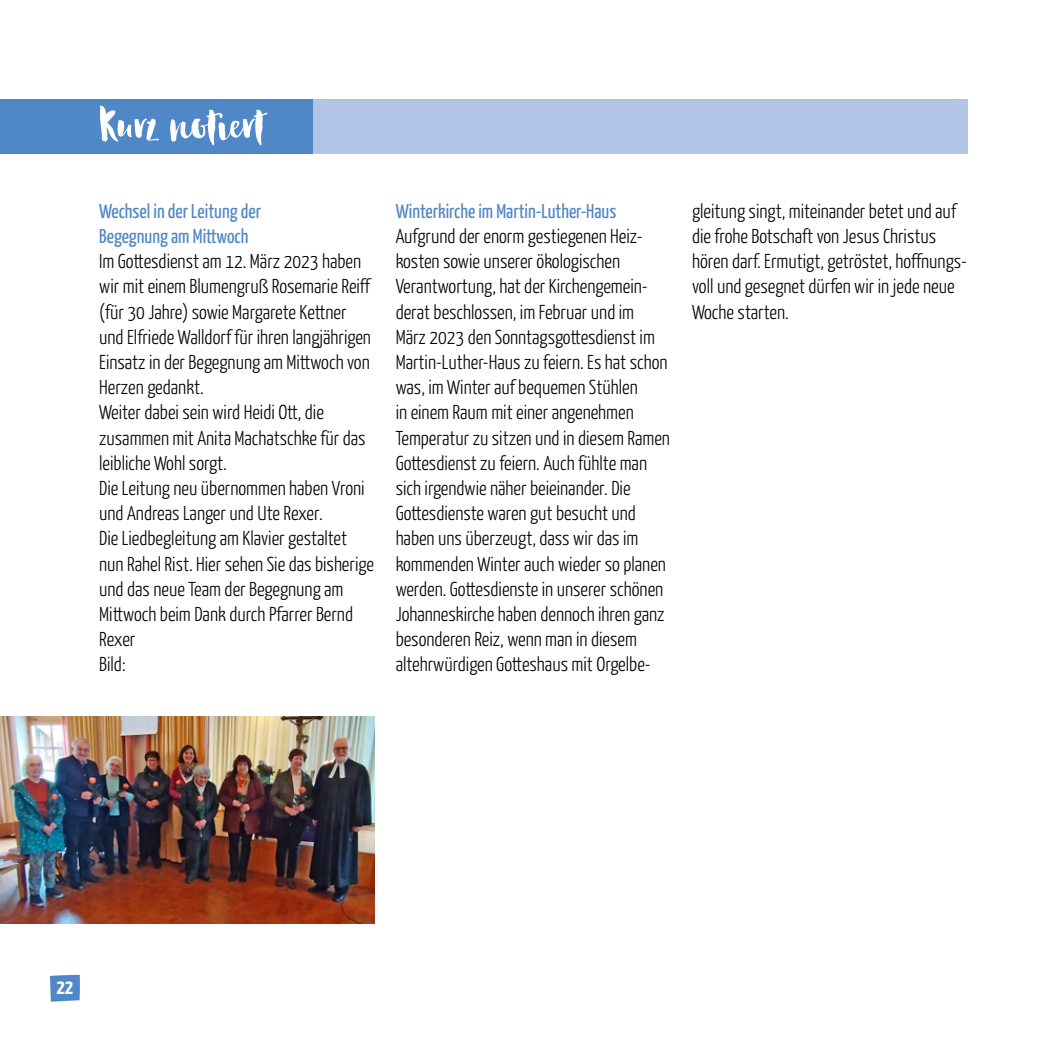
<style>
.page{position:relative;width:1042px;height:1042px;background:#fff}
.page>*{position:absolute;margin:0;border:0;box-sizing:border-box;transform-origin:0 0}
.t1{font:56px "Habanerosuli";color:#fff}
.t2{font:700 21px "Yanone Kaffeesatz";color:#fff}
.t3{font:300 20.12px/25.2px "Yanone Kaffeesatz";color:#000}
.t4{font:20.12px/25.2px "Yanone Kaffeesatz";color:#5087c7}
</style>
<div class="page">
<svg style="left:50px;top:975px;width:30px;height:26px"></svg>
<div style="left:0;top:99px;width:967px;height:55px;background:#b3c5e6"></div>
<div style="left:0;top:99px;width:313px;height:55px;background:#5087c7"></div>
<img style="left:0;top:717px;width:375px;height:206px">
<h1 class="t1" style="left:99px;top:96px;width:168px">Kurz notiert</h1>
<p class="t4" style="left:99px;top:198px;width:163px">Wechsel in der Leitung der<br>Begegnung am Mittwoch</p>
<p class="t3" style="left:99px;top:248px;width:276px">Im Gottesdienst am 12. März 2023 haben wir mit einem Blumengruß Rosemarie Reiff (für 30 Jahre) sowie Margarete Kettner und Elfriede Walldorf für ihren langjährigen<br>Einsatz in der Begegnung am Mittwoch von<br>Herzen gedankt.<br>Weiter dabei sein wird Heidi Ott, die zusammen mit Anita Machatschke für das leibliche Wohl sorgt.<br>Die Leitung neu übernommen haben Vroni und Andreas Langer und Ute Rexer.<br>Die Liedbegleitung am Klavier gestaltet nun Rahel Rist. Hier sehen Sie das bisherige und das neue Team der Begegnung am<br>Mittwoch beim Dank durch Pfarrer Bernd<br>Rexer<br>Bild:</p>
<p class="t4" style="left:396px;top:198px;width:222px">Winterkirche im Martin-Luther-Haus</p>
<p class="t3" style="left:396px;top:223px;width:276px">Aufgrund der enorm gestiegenen Heiz&shy;kosten sowie unserer ökologischen Verantwortung, hat der Kirchengemein&shy;derat beschlossen, im Februar und im<br>März 2023 den Sonntagsgottesdienst im Martin-Luther-Haus zu feiern. Es hat schon was, im Winter auf bequemen Stühlen<br>in einem Raum mit einer angenehmen Temperatur zu sitzen und in diesem Ramen Gottesdienst zu feiern. Auch fühlte man sich irgendwie näher beieinander. Die Gottesdienste waren gut besucht und haben uns überzeugt, dass wir das im kommenden Winter auch wieder so planen werden. Gottesdienste in unserer schönen Johanneskirche haben dennoch ihren ganz besonderen Reiz, wenn man in diesem altehrwürdigen Gotteshaus mit Orgelbe-</p>
<p class="t3" style="left:692px;top:197px;width:276px">gleitung singt, miteinander betet und auf die frohe Botschaft von Jesus Christus hören darf. Ermutigt, getröstet, hoffnungs&shy;voll und gesegnet dürfen wir in jede neue Woche starten.</p>
<p class="t2" style="left:57px;top:974px;width:18px">22</p>
</div>
